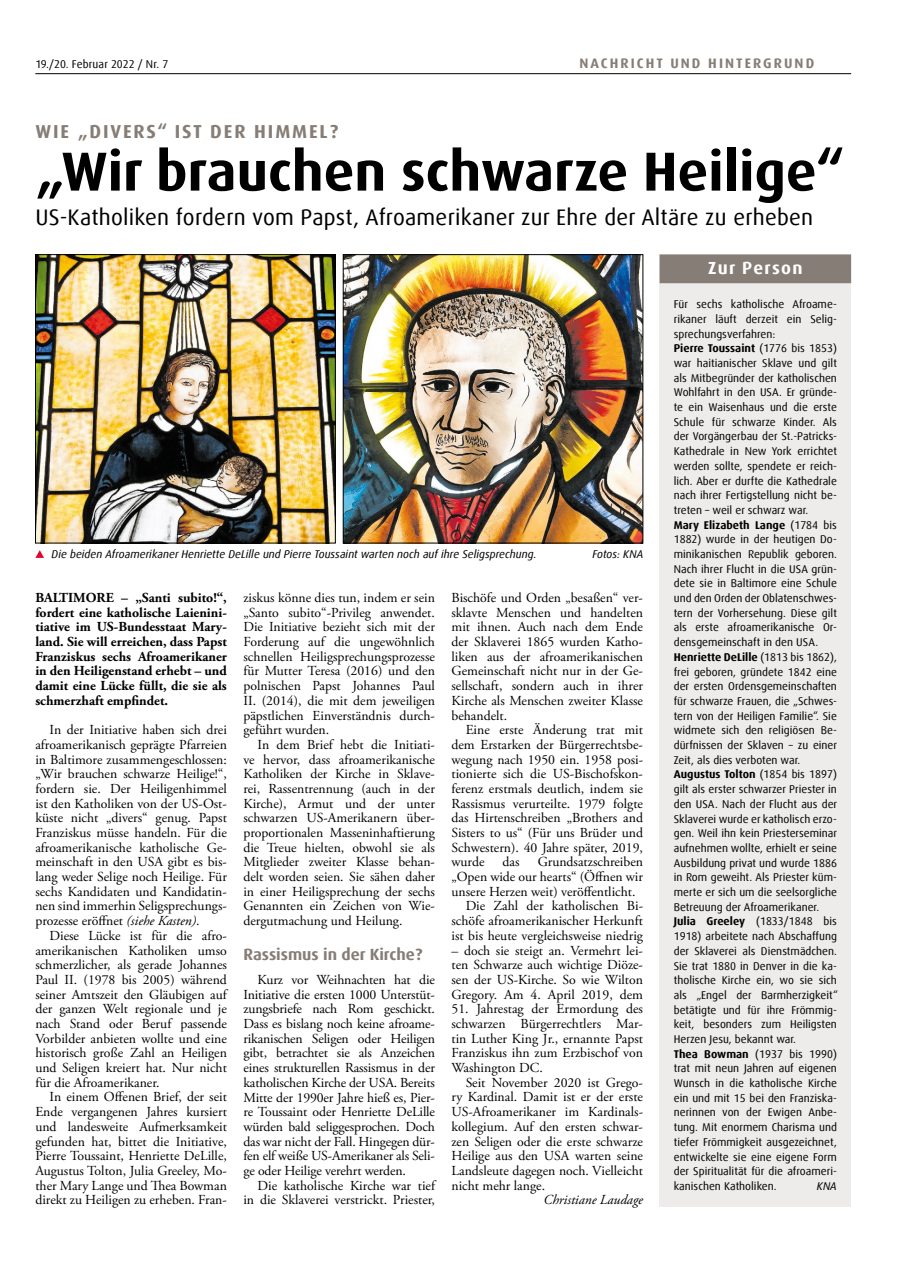
<style>
.page{position:relative;width:908px;height:1276px;background:#fff}
.page>*{position:absolute;margin:0;border:0;box-sizing:border-box;transform-origin:0 0}
.t1{font:700 55px "Dax Offc Pro";color:#000}
.t2{font:22.5px "Dax Offc Pro";letter-spacing:.01em;color:#000}
.t3{font:700 18.75px "Dax Offc Pro";letter-spacing:.1em;color:#867d76}
.t4{font:700 17.5px "Dax Offc Pro";letter-spacing:.075em;color:#fff}
.t5{font:700 16.25px "Dax Offc Pro";color:#867d76}
.t6{font:13.75px/14.6px "Adobe Garamond Pro";color:#000;text-align:justify}
.t7{font:700 13.75px/14.6px "Adobe Garamond Pro";color:#000;text-align:justify}
.t8{font:700 13.75px "Dax Offc Pro";letter-spacing:.15em;color:#867d76}
.t9{font:italic 13.75px "Adobe Garamond Pro";color:#000}
.t10{font:11.25px/14.8px "Dax Offc Pro";color:#000}
.t11{font:italic 11.25px "Dax Offc Pro";color:#000}
.s1{font-style:italic}
.s2{font-weight:700}
</style>
<div class="page">
<hr style="left:35px;top:73px;width:815px;height:1px;background:#000">
<div style="left:659px;top:254px;width:191px;height:953px;background:#eeecea"></div>
<div style="left:659px;top:254px;width:191px;height:29px;background:#867d76"></div>
<img style="left:37px;top:256px;width:296px;height:285px">
<div style="left:35px;top:254px;width:300px;height:289px;border:1px solid #000"></div>
<svg style="left:35px;top:550px;width:9px;height:8px"></svg>
<img style="left:345px;top:256px;width:295px;height:285px">
<div style="left:343px;top:254px;width:299px;height:289px;border:1px solid #000"></div>
<p class="t10" style="left:35px;top:57px;width:134px">19./20. Februar 2022 / Nr. 7</p>
<p class="t8" style="left:579px;top:55px;width:236px">NACHRICHT UND HINTERGRUND</p>
<h3 class="t3" style="left:35px;top:119px;width:304px">WIE „DIVERS“ IST DER HIMMEL?</h3>
<h1 class="t1" style="left:35px;top:136px;width:810px">„Wir brauchen schwarze Heilige“</h1>
<h2 class="t2" style="left:35px;top:203px;width:779px">US-Katholiken fordern vom Papst, Afroamerikaner zur Ehre der Altäre zu erheben</h2>
<p class="t11" style="left:52px;top:547px;width:486px">Die beiden Afroamerikaner Henriette DeLille und Pierre Toussaint warten noch auf ihre Seligsprechung.</p>
<p class="t11" style="left:592px;top:547px;width:52px">Fotos: KNA</p>
<p class="t7" style="left:35px;top:590px;width:193px">BALTIMORE – „Santi subito!“, fordert eine katholische Laienini&shy;tiative im US-Bundesstaat Mary&shy;land. Sie will erreichen, dass Papst Franziskus sechs Afroamerikaner in den Heiligenstand erhebt – und damit eine Lücke füllt, die sie als schmerzhaft empfindet.</p>
<p class="t6" style="left:35px;top:723px;width:193px;text-indent:14px">In der Initiative haben sich drei afroamerikanisch geprägte Pfarreien in Baltimore zusammengeschlossen: „Wir brauchen schwarze Heilige!“, fordern sie. Der Heiligenhimmel ist den Katholiken von der US-Ost&shy;küste nicht „divers“ genug. Papst Franziskus müsse handeln. Für die afroamerikanische katholische Ge&shy;meinschaft in den USA gibt es bis&shy;lang weder Selige noch Heilige. Für sechs Kandidaten und Kandidatin&shy;nen sind immerhin Seligsprechungs&shy;prozesse eröffnet <span class="s1">(siehe Kasten)</span>.</p>
<p class="t6" style="left:35px;top:928px;width:193px;text-indent:14px">Diese Lücke ist für die afro&shy;amerikanischen Katholiken umso schmerzlicher, als gerade Johannes Paul II. (1978 bis 2005) während seiner Amtszeit den Gläubigen auf der ganzen Welt regionale und je nach Stand oder Beruf passende Vorbilder anbieten wollte und eine historisch große Zahl an Heiligen und Seligen kreiert hat. Nur nicht für die Afroamerikaner.</p>
<p class="t6" style="left:35px;top:1090px;width:193px;text-indent:14px">In einem Offenen Brief, der seit Ende vergangenen Jahres kursiert und landesweite Aufmerksamkeit gefunden hat, bittet die Initiative, Pierre Toussaint, Henriette DeLille, Augustus Tolton, Julia Greeley, Mo&shy;ther Mary Lange und Thea Bowman direkt zu Heiligen zu erheben. Fran-</p>
<p class="t6" style="left:243px;top:591px;width:193px">ziskus könne dies tun, indem er sein „Santo subito“-Privileg anwendet.<br>Die Initiative bezieht sich mit der Forderung auf die ungewöhnlich schnellen Heiligsprechungsprozesse für Mutter Teresa (2016) und den polnischen Papst Johannes Paul II. (2014), die mit dem jeweiligen päpstlichen Einverständnis durch&shy;geführt wurden.</p>
<p class="t6" style="left:243px;top:737px;width:193px;text-indent:14px">In dem Brief hebt die Initiati&shy;ve hervor, dass afroamerikanische Katholiken der Kirche in Sklave&shy;rei, Rassentrennung (auch in der Kirche), Armut und der unter schwarzen US-Amerikanern über&shy;proportionalen Masseninhaftierung die Treue hielten, obwohl sie als Mitglieder zweiter Klasse behan&shy;delt worden seien. Sie sähen daher in einer Heiligsprechung der sechs Genannten ein Zeichen von Wie&shy;dergutmachung und Heilung.</p>
<p class="t5" style="left:243px;top:943px;width:180px">Rassismus in der Kirche?</p>
<p class="t6" style="left:243px;top:972px;width:193px;text-indent:14px">Kurz vor Weihnachten hat die Initiative die ersten 1000 Unterstüt&shy;zungsbriefe nach Rom geschickt.<br>Dass es bislang noch keine afroame&shy;rikanischen Seligen oder Heiligen gibt, betrachtet sie als Anzeichen eines strukturellen Rassismus in der katholischen Kirche der USA. Bereits Mitte der 1990er Jahre hieß es, Pier&shy;re Toussaint oder Henriette DeLille würden bald seliggesprochen. Doch das war nicht der Fall. Hingegen dür&shy;fen elf weiße US-Amerikaner als Seli&shy;ge oder Heilige verehrt werden.</p>
<p class="t6" style="left:243px;top:1178px;width:193px;text-align:right">Die katholische Kirche war tief in die Sklaverei verstrickt. Priester,</p>
<p class="t6" style="left:451px;top:591px;width:193px">Bischöfe und Orden „besaßen“ ver&shy;sklavte Menschen und handelten mit ihnen. Auch nach dem Ende der Sklaverei 1865 wurden Katho&shy;liken aus der afroamerikanischen Gemeinschaft nicht nur in der Ge&shy;sellschaft, sondern auch in ihrer Kirche als Menschen zweiter Klasse behandelt.</p>
<p class="t6" style="left:451px;top:723px;width:193px;text-indent:14px">Eine erste Änderung trat mit dem Erstarken der Bürgerrechtsbe&shy;wegung nach 1950 ein. 1958 posi&shy;tionierte sich die US-Bischofskon&shy;ferenz erstmals deutlich, indem sie Rassismus verurteilte. 1979 folgte das Hirtenschreiben „Brothers and Sisters to us“ (Für uns Brüder und Schwestern). 40 Jahre später, 2019, wurde</p>
<p class="t6" style="left:502px;top:855px;width:18px">das</p>
<p class="t6" style="left:537px;top:855px;width:107px">Grundsatzschreiben</p>
<p class="t6" style="left:451px;top:870px;width:193px">„Open wide our hearts“ (Öffnen wir</p>
<p class="t6" style="left:451px;top:884px;width:185px">unsere Herzen weit) veröffentlicht.</p>
<p class="t6" style="left:465px;top:899px;width:179px">Die Zahl der katholischen Bi-</p>
<p class="t6" style="left:451px;top:914px;width:193px">schöfe afroamerikanischer Herkunft</p>
<p class="t6" style="left:451px;top:928px;width:193px">ist bis heute vergleichsweise niedrig</p>
<p class="t6" style="left:451px;top:943px;width:193px">– doch sie steigt an. Vermehrt lei&shy;ten Schwarze auch wichtige Diöze&shy;sen der US-Kirche. So wie Wilton Gregory. Am 4. April 2019, dem</p>
<p class="t6" style="left:451px;top:1002px;width:193px">51. Jahrestag der Ermordung des schwarzen Bürgerrechtlers Mar&shy;tin Luther King Jr., ernannte Papst Franziskus ihn zum Erzbischof von Washington DC.</p>
<p class="t6" style="left:451px;top:1075px;width:193px;text-indent:14px">Seit November 2020 ist Grego&shy;ry Kardinal. Damit ist er der erste US-Afroamerikaner im Kardinals&shy;kollegium. Auf den ersten schwar&shy;zen Seligen oder die erste schwarze Heilige aus den USA warten seine Landsleute dagegen noch. Vielleicht nicht mehr lange.</p>
<p class="t9" style="left:543px;top:1191px;width:101px">Christiane Laudage</p>
<p class="t4" style="left:707px;top:256px;width:96px">Zur Person</p>
<p class="t10" style="left:673px;top:297px;width:165px">Für sechs katholische Afroame&shy;rikaner läuft derzeit ein Selig&shy;sprechungsverfahren:<br><span class="s2">Pierre Toussaint</span> (1776 bis 1853) war haitianischer Sklave und gilt als Mitbegründer der katholischen<br>Wohlfahrt in den USA. Er gründe&shy;te ein Waisenhaus und die erste<br>Schule für schwarze Kinder. Als der Vorgängerbau der St.-Patricks-<br>Kathedrale in New York errichtet werden sollte, spendete er reich&shy;lich. Aber er durfte die Kathedrale nach ihrer Fertigstellung nicht be&shy;treten – weil er schwarz war.<br><span class="s2">Mary Elizabeth Lange</span> (1784 bis<br>1882) wurde in der heutigen Do&shy;minikanischen Republik geboren.<br>Nach ihrer Flucht in die USA grün&shy;dete sie in Baltimore eine Schule und den Orden der Oblatenschwes&shy;tern der Vorhersehung. Diese gilt als erste afroamerikanische Or&shy;densgemeinschaft in den USA.<br><span class="s2">Henriette DeLille</span> (1813 bis 1862), frei geboren, gründete 1842 eine der ersten Ordensgemeinschaften für schwarze Frauen, die „Schwes&shy;tern von der Heiligen Familie“. Sie widmete sich den religiösen Be&shy;dürfnissen der Sklaven – zu einer<br>Zeit, als dies verboten war.<br><span class="s2">Augustus Tolton</span> (1854 bis 1897) gilt als erster schwarzer Priester in den USA. Nach der Flucht aus der<br>Sklaverei wurde er katholisch erzo&shy;gen. Weil ihn kein Priesterseminar aufnehmen wollte, erhielt er seine<br>Ausbildung privat und wurde 1886 in Rom geweiht. Als Priester küm&shy;merte er sich um die seelsorgliche<br>Betreuung der Afroamerikaner.<br><span class="s2">Julia Greeley</span> (1833/1848 bis<br>1918) arbeitete nach Abschaffung der Sklaverei als Dienstmädchen.<br>Sie trat 1880 in Denver in die ka&shy;tholische Kirche ein, wo sie sich als „Engel der Barmherzigkeit“ betätigte und für ihre Frömmig&shy;keit, besonders zum Heiligsten<br>Herzen Jesu, bekannt war.<br><span class="s2">Thea Bowman</span> (1937 bis 1990) trat mit neun Jahren auf eigenen<br>Wunsch in die katholische Kirche ein und mit 15 bei den Franziska&shy;nerinnen von der Ewigen Anbe&shy;tung. Mit enormem Charisma und tiefer Frömmigkeit ausgezeichnet, entwickelte sie eine eigene Form der Spiritualität für die afroameri&shy;kanischen Katholiken.</p>
<p class="t11" style="left:816px;top:1178px;width:21px">KNA</p>
</div>
